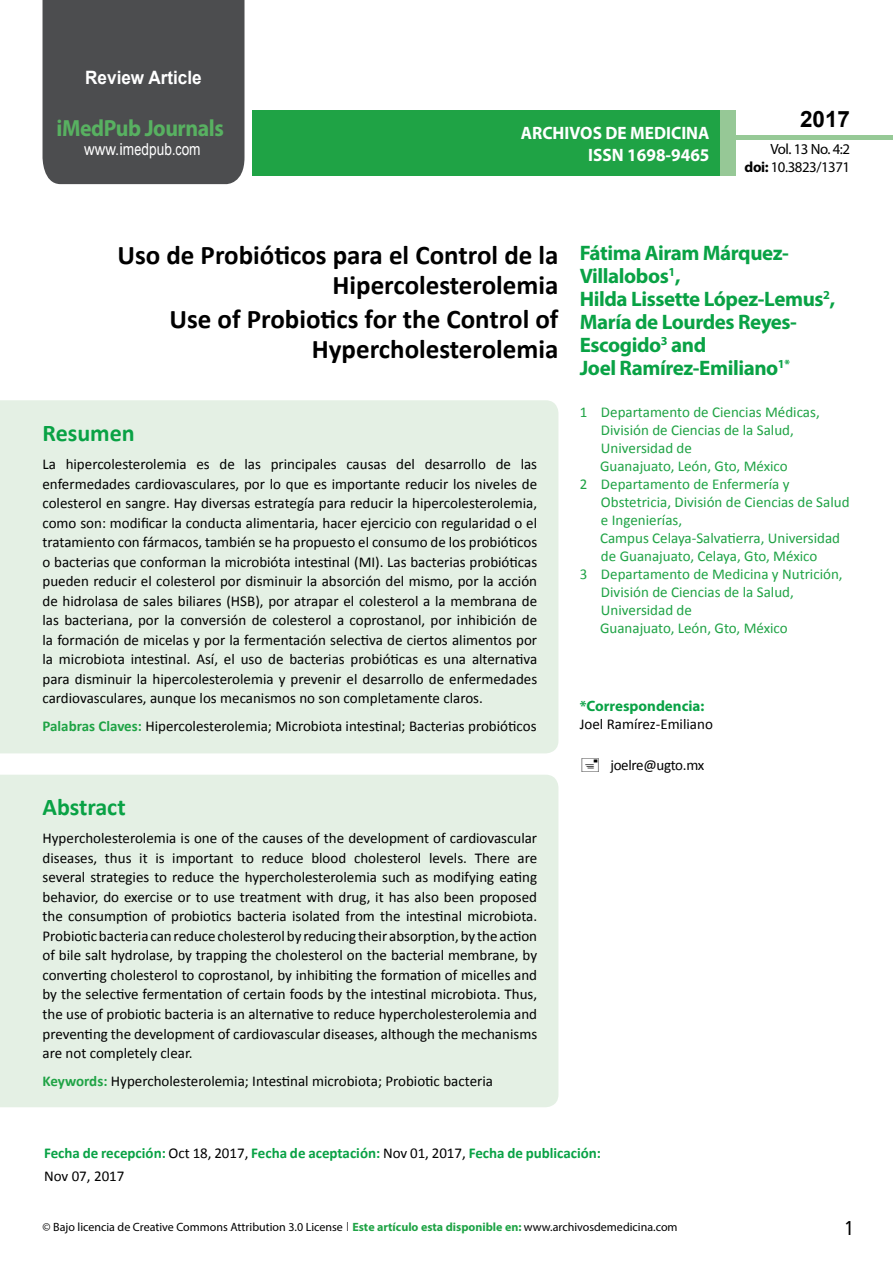
<style>
.page{position:relative;width:893px;height:1263px;background:#fff}
.page>*{position:absolute;margin:0;border:0;box-sizing:border-box;transform-origin:0 0}
.t1{font:700 27px/29.7px "Calibri";color:#000;text-align:right}
.t2{font:25.5px "Tunga";color:#000}
.t3{font:700 24px "Calibri";color:#09a245}
.t4{font:700 23.4px "Myriad Pro";letter-spacing:-.02em;color:#58b161;scale:.93 1}
.t5{font:700 22.5px "Arial";color:#000}
.t6{font:700 21px/23.1px "Myriad Pro";letter-spacing:-.02em;color:#09a245}
.t7{font:700 18.45px "Arial";color:#fff;scale:.93 1}
.t8{font:700 18px/21.6px "Myriad Pro";color:#fff;text-align:right;scale:.96 1}
.t9{font:16.5px "Arial";letter-spacing:.005em;color:#fff;scale:.89 1}
.t10{font:15px/19.5px "Calibri";color:#000;text-align:justify}
.t11{font:15px "Calibri";color:#1fa345}
.t12{font:700 15px/22.5px "Calibri";color:#09a245}
.t13{font:700 15px "Myriad Pro";color:#09a245}
.t14{font:15px "Calibri";letter-spacing:-.02em;color:#000}
.t15{font:14.85px/17.9px "Myriad Pro";letter-spacing:-.03em;color:#000;text-align:right}
.t16{font:12px "Myriad Pro";color:#000}
.s1{font-family:"Calibri"}
.s2{font-weight:700}
.s3{font-weight:700;color:#1fa345}
.s4{font-weight:400;color:#000}
.s5{font-family:"Tunga"}
.s6{font-weight:700;color:#1da34a}
</style>
<div class="page">
<div style="left:252px;top:110px;width:469px;height:66px;background:#1fa345"></div>
<div style="left:720px;top:110px;width:16px;height:66px;background:#96c896"></div>
<div style="left:43px;top:0;width:201px;height:184px;background:#4c4d4f"></div>
<div style="left:736px;top:135px;width:157px;height:5px;background:#96c996"></div>
<div style="left:0;top:400px;width:558px;height:353px;background:#e4f0e4"></div>
<div style="left:0;top:775px;width:558px;height:332px;background:#e4f0e4"></div>
<p class="t7" style="left:85px;top:65px;width:127px">Review Article</p>
<h3 class="t4" style="left:57px;top:113px;width:181px">iMedPub Journals</h3>
<p class="t9" style="left:84px;top:139px;width:132px">www.imedpub<span class="s1">.</span>com</p>
<p class="t8" style="left:521px;top:122px;width:198px">ARCHIVOS DE MEDICINA<br>ISSN 1698-9465</p>
<h3 class="t5" style="left:800px;top:104px;width:52px">2017</h3>
<p class="t15" style="left:745px;top:140px;width:107px">Vol. 13 No. 4:2 <span class="s2">doi:</span> 10.3823/1371</p>
<h1 class="t1" style="left:117px;top:241px;width:443px">Uso de Probióticos para el Control de la<br>Hipercolesterolemia</h1>
<h1 class="t1" style="left:170px;top:304px;width:390px">Use of Probiotics for the Control of<br>Hypercholesterolemia</h1>
<h3 class="t3" style="left:43px;top:418px;width:94px">Resumen</h3>
<p class="t10" style="left:43px;top:454px;width:496px">La hipercolesterolemia es de las principales causas del desarrollo de las enfermedades cardiovasculares, por lo que es importante reducir los niveles de colesterol en sangre. Hay diversas estrategía para reducir la hipercolesterolemia, como son: modificar la conducta alimentaria, hacer ejercicio con regularidad o el tratamiento con fármacos, también se ha propuesto el consumo de los probióticos o bacterias que conforman la microbióta intestinal (MI). Las bacterias probióticas pueden reducir el colesterol por disminuir la absorción del mismo, por la acción de hidrolasa de sales biliares (HSB), por atrapar el colesterol a la membrana de las bacteriana, por la conversión de colesterol a coprostanol, por inhibición de la formación de micelas y por la fermentación selectiva de ciertos alimentos por la microbiota intestinal. Así, el uso de bacterias probióticas es una alternativa para disminuir la hipercolesterolemia y prevenir el desarrollo de enfermedades cardiovasculares, aunque los mecanismos no son completamente claros.</p>
<p class="t10" style="left:43px;top:716px;width:495px"><span class="s3">Palabras Claves:</span> Hipercolesterolemia; Microbiota intestinal; Bacterias probióticos</p>
<h3 class="t3" style="left:43px;top:792px;width:85px">Abstract</h3>
<p class="t10" style="left:43px;top:829px;width:496px">Hypercholesterolemia is one of the causes of the development of cardiovascular diseases, thus it is important to reduce blood cholesterol levels. There are several strategies to reduce the hypercholesterolemia such as modifying eating behavior, do exercise or to use treatment with drug, it has also been proposed the consumption of probiotics bacteria isolated from the intestinal microbiota.<br>Probiotic bacteria can reduce cholesterol by reducing their absorption, by the action of bile salt hydrolase, by trapping the cholesterol on the bacterial membrane, by converting cholesterol to coprostanol, by inhibiting the formation of micelles and by the selective fermentation of certain foods by the intestinal microbiota. Thus, the use of probiotic bacteria is an alternative to reduce hypercholesterolemia and preventing the development of cardiovascular diseases, although the mechanisms are not completely clear.</p>
<p class="t10" style="left:43px;top:1071px;width:452px"><span class="s3">Keywords:</span> Hypercholesterolemia; Intestinal microbiota; Probiotic bacteria</p>
<h3 class="t6" style="left:580px;top:241px;width:257px">Fátima Airam Márquez-<br>Villalobos<sup>1</sup>,<br>Hilda Lissette López-Lemus<sup>2</sup>,<br>María de Lourdes Reyes-<br>Escogido<sup>3</sup> and<br>Joel Ramírez-Emiliano<sup>1*</sup></h3>
<p class="t11" style="left:580px;top:402px;width:242px">1 Departamento de Ciencias Médicas,</p>
<p class="t11" style="left:601px;top:420px;width:194px">División de Ciencias de la Salud,</p>
<p class="t11" style="left:601px;top:438px;width:92px">Universidad de</p>
<p class="t11" style="left:600px;top:456px;width:189px">Guanajuato, León, Gto, México</p>
<p class="t11" style="left:580px;top:474px;width:211px">2 Departamento de Enfermería y</p>
<p class="t11" style="left:601px;top:492px;width:250px">Obstetricia, División de Ciencias de Salud</p>
<p class="t11" style="left:601px;top:510px;width:83px">e Ingenierías,</p>
<p class="t11" style="left:600px;top:528px;width:242px">Campus Celaya-Salvatierra, Universidad</p>
<p class="t11" style="left:601px;top:546px;width:218px">de Guanajuato, Celaya, Gto, México</p>
<p class="t11" style="left:580px;top:564px;width:264px">3 Departamento de Medicina y Nutrición,</p>
<p class="t11" style="left:601px;top:582px;width:194px">División de Ciencias de la Salud,</p>
<p class="t11" style="left:601px;top:600px;width:92px">Universidad de</p>
<p class="t11" style="left:600px;top:618px;width:189px">Guanajuato, León, Gto, México</p>
<p class="t13" style="left:580px;top:696px;width:126px">*Correspondencia:</p>
<p class="t10" style="left:580px;top:714px;width:135px">Joel Ramírez-Emiliano</p>
<p class="t14" style="left:610px;top:755px;width:96px">joelre@ugto.mx</p>
<p class="t12" style="left:44px;top:1142px;width:559px">Fecha de recepción: <span class="s4">Oct 18, 2017,</span> Fecha de aceptación: <span class="s4">Nov 01, 2017,</span> Fecha de publicación:<br><span class="s4">Nov 07, 2017</span></p>
<p class="t16" style="left:43px;top:1219px;width:637px">© Bajo licencia de Creative Commons Attribution 3.0 License <span class="s5">|</span> <span class="s3">Este artículo esta disp</span><span class="s6">oni</span><span class="s3">ble en:</span> www.archivosdemedicina.com</p>
<h2 class="t2" style="left:845px;top:1211px;width:9px">1</h2>
</div>
